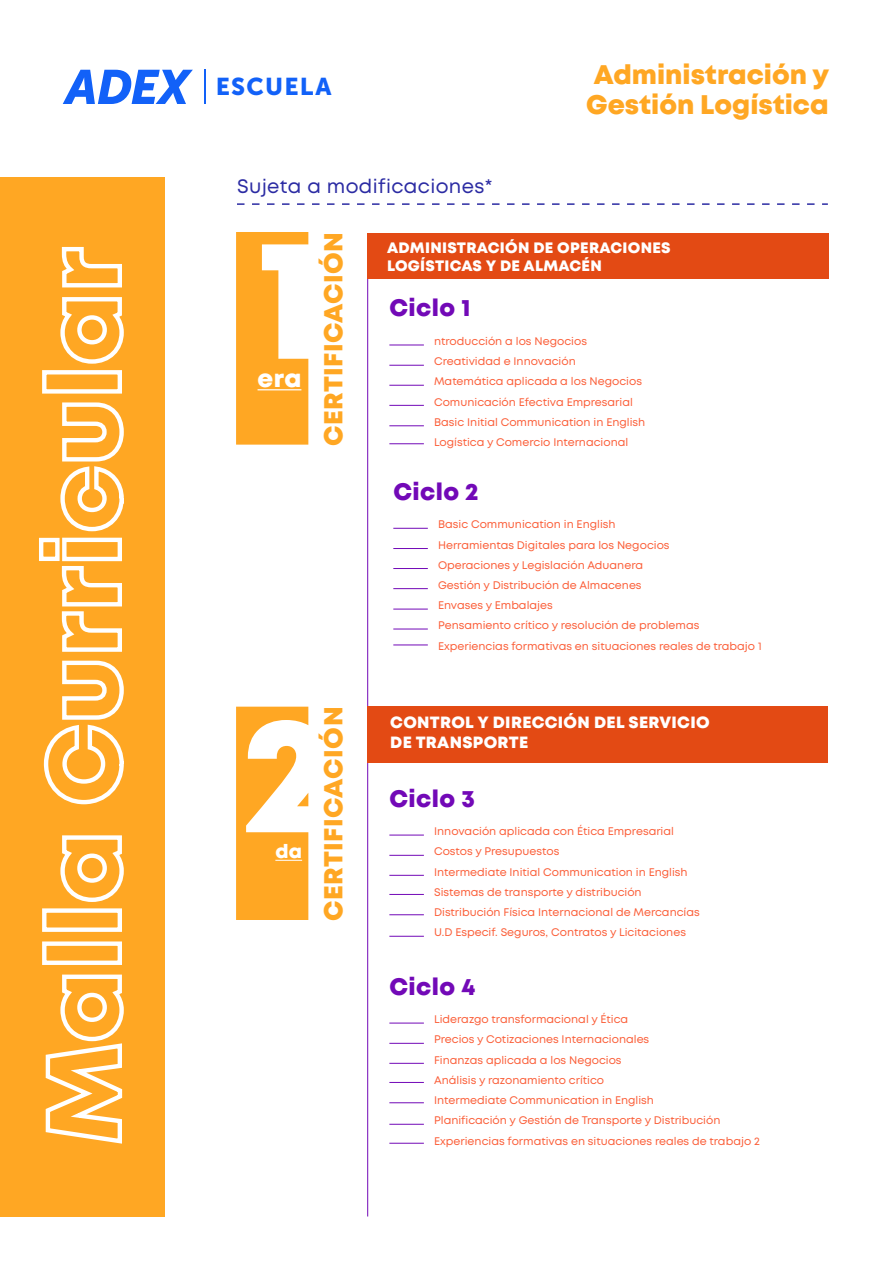
<style>
.page{position:relative;width:893px;height:1263px;background:#fff}
.page>*{position:absolute;margin:0;border:0;box-sizing:border-box;transform-origin:0 0}
.t1{font:800 26.85px/30.5px "Mont";color:#ffa723}
.t2{font:800 25.95px "Mont";letter-spacing:.02em;color:#ffa723}
.t3{font:800 24.6px "Mont";color:#fff}
.t4{font:24.15px "Museo Sans 900";letter-spacing:.05em;color:#1261f8}
.t5{font:800 23.85px "Mont";letter-spacing:.02em;color:#7209b7}
.t6{font:19.5px "Mont";letter-spacing:.02em;color:#2b2ba3}
.t7{font:800 19.2px "Mont";color:#fff}
.t8{font:800 16.35px/19.5px "Mont";letter-spacing:.02em;color:#fff}
.t9{font:800 15.15px/18px "Mont";letter-spacing:.02em;color:#fff}
.t10{font:11.1px/20.2px "Mont";color:#fb5d37}
</style>
<div class="page">
<svg style="left:237px;top:203px;width:591px;height:2px"></svg>
<svg style="left:236px;top:232px;width:72px;height:213px"></svg>
<hr style="left:258px;top:389px;width:43px;height:1px;background:#fff">
<hr style="left:367px;top:237px;width:1px;height:979px;background:#7209b7">
<hr style="left:389px;top:345px;width:35px;height:1px;background:#7209b7">
<hr style="left:389px;top:365px;width:35px;height:1px;background:#7209b7">
<hr style="left:389px;top:385px;width:35px;height:1px;background:#7209b7">
<hr style="left:389px;top:405px;width:35px;height:1px;background:#7209b7">
<hr style="left:389px;top:425px;width:35px;height:1px;background:#7209b7">
<hr style="left:389px;top:443px;width:35px;height:1px;background:#7209b7">
<hr style="left:389px;top:835px;width:35px;height:1px;background:#7209b7">
<hr style="left:389px;top:855px;width:35px;height:1px;background:#7209b7">
<hr style="left:389px;top:875px;width:35px;height:1px;background:#7209b7">
<hr style="left:389px;top:894px;width:35px;height:1px;background:#7209b7">
<hr style="left:389px;top:914px;width:35px;height:1px;background:#7209b7">
<hr style="left:389px;top:936px;width:35px;height:1px;background:#7209b7">
<hr style="left:389px;top:1023px;width:35px;height:1px;background:#7209b7">
<hr style="left:389px;top:1043px;width:35px;height:1px;background:#7209b7">
<hr style="left:389px;top:1063px;width:35px;height:1px;background:#7209b7">
<hr style="left:389px;top:1082px;width:35px;height:1px;background:#7209b7">
<hr style="left:389px;top:1102px;width:35px;height:1px;background:#7209b7">
<hr style="left:389px;top:1124px;width:35px;height:1px;background:#7209b7">
<hr style="left:389px;top:1143px;width:35px;height:1px;background:#7209b7">
<hr style="left:393px;top:528px;width:35px;height:1px;background:#7209b7">
<hr style="left:393px;top:548px;width:35px;height:1px;background:#7209b7">
<hr style="left:393px;top:568px;width:35px;height:1px;background:#7209b7">
<hr style="left:393px;top:588px;width:35px;height:1px;background:#7209b7">
<hr style="left:393px;top:609px;width:35px;height:1px;background:#7209b7">
<hr style="left:393px;top:629px;width:35px;height:1px;background:#7209b7">
<hr style="left:393px;top:645px;width:35px;height:1px;background:#7209b7">
<div style="left:367px;top:233px;width:462px;height:45px;background:#e34a14"></div>
<div style="left:368px;top:706px;width:460px;height:56px;background:#e34a14"></div>
<div style="left:0;top:177px;width:164px;height:1039px;background:#ffa723"></div>
<svg style="left:45px;top:974px;width:79px;height:170px"></svg>
<div style="left:42px;top:941px;width:80px;height:24px;border:4px solid #fff"></div>
<div style="left:42px;top:908px;width:80px;height:24px;border:4px solid #fff"></div>
<svg style="left:60px;top:835px;width:64px;height:67px"></svg>
<svg style="left:39px;top:402px;width:85px;height:403px"></svg>
<div style="left:42px;top:370px;width:80px;height:24px;border:4px solid #fff"></div>
<svg style="left:60px;top:247px;width:64px;height:117px"></svg>
<svg style="left:236px;top:707px;width:72px;height:213px"></svg>
<svg style="left:63px;top:70px;width:130px;height:34px"></svg>
<hr style="left:204px;top:70px;width:2px;height:34px;background:#1261f8">
<h3 class="t4" style="left:216px;top:72px;width:117px">ESCUELA</h3>
<h3 class="t6" style="left:237px;top:174px;width:257px">Sujeta a modificaciones*</h3>
<h1 class="t1" style="left:586px;top:60px;width:245px">Administración y<br>Gestión Logística</h1>
<h3 class="t3" style="left:258px;top:363px;width:45px">era</h3>
<h2 class="t2" style="left:316px;top:446px;width:216px;rotate:-90deg">CERTIFICACIÓN</h2>
<h3 class="t7" style="left:275px;top:839px;width:28px">da</h3>
<h2 class="t2" style="left:316px;top:921px;width:216px;rotate:-90deg">CERTIFICACIÓN</h2>
<h3 class="t9" style="left:387px;top:239px;width:285px">ADMINISTRACIÓN DE OPERACIONES<br>LOGÍSTICAS Y DE ALMACÉN</h3>
<h3 class="t5" style="left:389px;top:292px;width:82px">Ciclo 1</h3>
<p class="t10" style="left:434px;top:331px;width:213px">ntroducción a los Negocios Creatividad e Innovación Matemática aplicada a los Negocios Comunicación Efectiva Empresarial Basic Initial Communication in English Logística y Comercio Internacional</p>
<h3 class="t5" style="left:393px;top:476px;width:87px">Ciclo 2</h3>
<p class="t10" style="left:438px;top:514px;width:325px">Basic Communication in English<br>Herramientas Digitales para los Negocios<br>Operaciones y Legislación Aduanera<br>Gestión y Distribución de Almacenes<br>Envases y Embalajes<br>Pensamiento crítico y resolución de problemas Experiencias formativas en situaciones reales de trabajo 1</p>
<h3 class="t8" style="left:390px;top:713px;width:321px">CONTROL Y DIRECCIÓN DEL SERVICIO<br>DE TRANSPORTE</h3>
<h3 class="t5" style="left:389px;top:783px;width:87px">Ciclo 3</h3>
<p class="t10" style="left:434px;top:821px;width:267px">Innovación aplicada con Ética Empresarial Costos y Presupuestos<br>Intermediate Initial Communication in English Sistemas de transporte y distribución Distribución Física Internacional de Mercancías U.D Especif. Seguros, Contratos y Licitaciones</p>
<h3 class="t5" style="left:389px;top:971px;width:87px">Ciclo 4</h3>
<p class="t10" style="left:434px;top:1009px;width:327px">Liderazgo transformacional y Ética<br>Precios y Cotizaciones Internacionales<br>Finanzas aplicada a los Negocios<br>Análisis y razonamiento crítico<br>Intermediate Communication in English<br>Planificación y Gestión de Transporte y Distribución Experiencias formativas en situaciones reales de trabajo 2</p>
</div>
